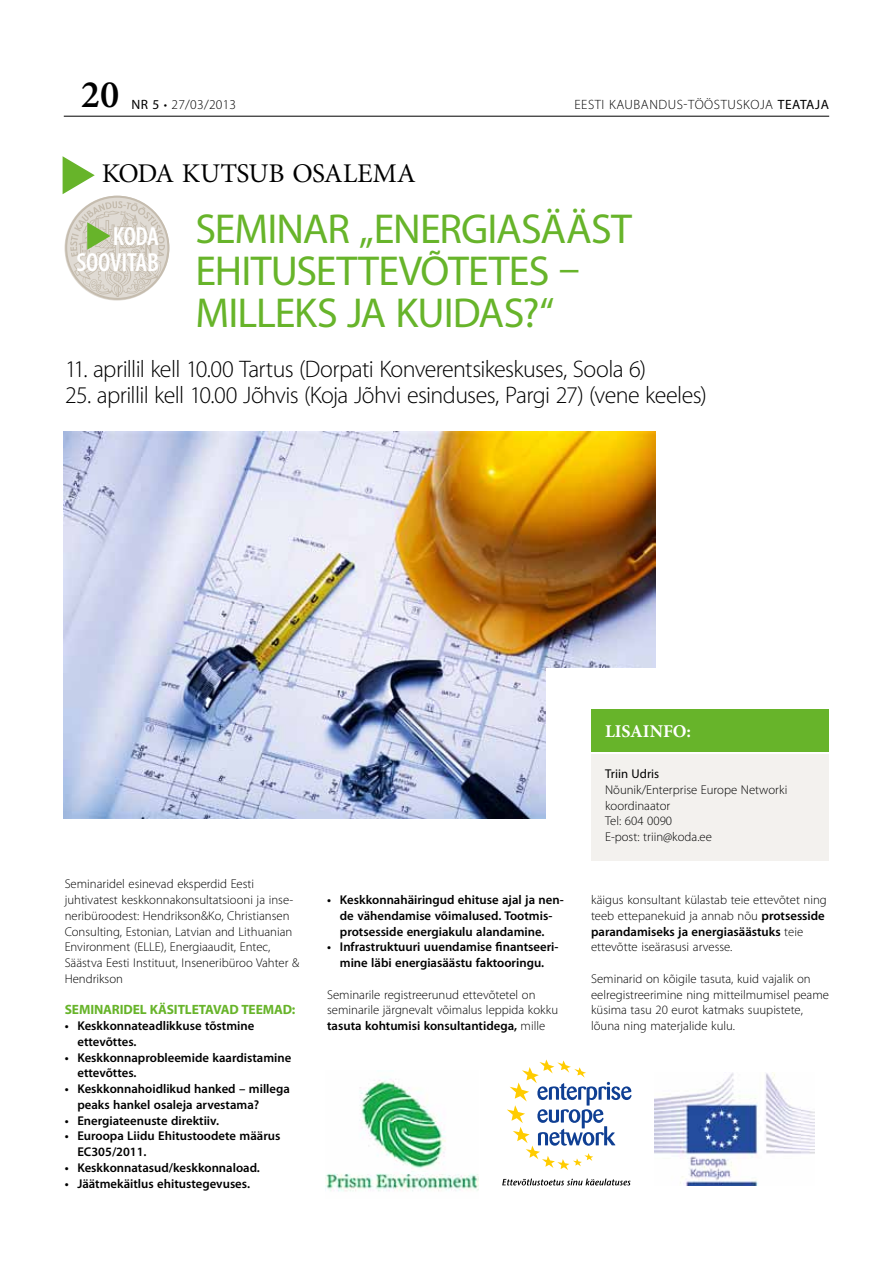
<style>
.page{position:relative;width:893px;height:1263px;background:#fff}
.page>*{position:absolute;margin:0;border:0;box-sizing:border-box;transform-origin:0 0}
.t1{font:42px/42px "Myriad Pro";letter-spacing:.055em;color:#67b42a}
.t2{font:600 39px "Minion Pro";color:#000}
.t3{font:27px "Minion Pro";letter-spacing:-.025em;color:#000}
.t4{font:600 condensed 26.25px/26.2px "Myriad Pro";letter-spacing:-.01em;color:#fff;text-align:right}
.t5{font:300 24px "Myriad Pro";letter-spacing:-.025em;color:#000}
.t6{font:700 18px "Minion Pro";color:#fff}
.t7{font:300 13.5px "Myriad Pro";letter-spacing:.04em;color:#000}
.t8{font:700 13.5px "Myriad Pro";letter-spacing:-.01em;color:#67b42a}
.t9{font:300 12.75px/15.8px "Myriad Pro";color:#000}
.t10{font:600 12.75px/15.8px "Myriad Pro";color:#000}
.t11{font:12.75px "Myriad Pro";color:#000}
.s1{font-weight:400}
.s2{font-weight:600}
</style>
<div class="page">
<svg style="left:63px;top:156px;width:106px;height:144px"></svg>
<svg style="left:507px;top:1059px;width:124px;height:111px"></svg>
<svg style="left:502px;top:1178px;width:129px;height:7px"></svg>
<img style="left:325px;top:1079px;width:154px;height:113px">
<img style="left:655px;top:1072px;width:160px;height:113px">
<img style="left:64px;top:432px;width:591px;height:387px">
<div style="left:546px;top:668px;width:303px;height:182px;background:#fff"></div>
<div style="left:591px;top:754px;width:238px;height:106px;background:#f3f1ee"></div>
<div style="left:591px;top:709px;width:238px;height:42px;background:#67b42a"></div>
<hr style="left:64px;top:116px;width:765px;height:1px;background:#000">
<h2 class="t2" style="left:81px;top:68px;width:40px">20</h2>
<p class="t7" style="left:131px;top:96px;width:106px"><span class="s1">NR 5</span> • 27/03/2013</p>
<p class="t7" style="left:574px;top:96px;width:256px">eesti kauban dus-tööstuskoja <span class="s1">TEATAJA</span></p>
<h3 class="t3" style="left:102px;top:157px;width:316px">KODA KUTSUB OSALEMA</h3>
<h3 class="t4" style="left:77px;top:224px;width:84px">KODA<br>SOOVITAB</h3>
<h1 class="t1" style="left:196px;top:207px;width:431px">SEMINAR „ENERGIASÄÄST<br>EH ITUSETTEVÕTETES –<br>MILLEKS</h1>
<h1 class="t1" style="left:347px;top:291px;width:209px">JA KUIDAS?“</h1>
<h3 class="t5" style="left:65px;top:354px;width:583px">11. aprillil kell 10.00 Tartus (Dorpati Konverentsikeskuses, Soola 6)</h3>
<h3 class="t5" style="left:65px;top:381px;width:643px">25. aprillil kell 10.00 Jõhvis (Koja Jõhvi esinduses, Pargi 27) (vene keeles)</h3>
<p class="t9" style="left:65px;top:876px;width:230px">Seminaridel esinevad eksperdid Eesti juhtivatest keskkonnakonsultatsiooni ja inse&shy;neribüroodest: Hendrikson&amp;Ko, Christiansen Consulting, Estonian, Latvian and Lithuanian Environment (ELLE</p>
<p class="t9" style="left:65px;top:939px;width:236px;text-indent:96px">), Energiaaudit, Entec,<br>Säästva Eesti I nstituut, I nseneribüroo Vahter &amp;<br>Hendrikson</p>
<p class="t8" style="left:65px;top:1001px;width:10px">SEM</p>
<p class="t8" style="left:90px;top:1001px;width:168px">INARIDEL KÄSITLETAVAD TEEM</p>
<p class="t8" style="left:274px;top:1001px;width:23px">AD:</p>
<p class="t10" style="left:77px;top:1018px;width:178px;text-indent:-13px">• Keskkonnateadlikkuse tõstmine ettevõttes.</p>
<p class="t10" style="left:77px;top:1049px;width:215px;text-indent:-13px">• Keskkonnaprobleemide kaardistamine ettevõttes.</p>
<p class="t10" style="left:77px;top:1081px;width:214px;text-indent:-13px">• Keskkonnahoidlikud hanked – millega peaks hankel osaleja arvestama?</p>
<p class="t10" style="left:65px;top:1112px;width:156px">• Energiateenuste direktiiv.</p>
<p class="t10" style="left:77px;top:1128px;width:205px;text-indent:-13px">• Euroopa Liidu Ehitustoodete määrus<br>EC305/2011.</p>
<p class="t10" style="left:65px;top:1159px;width:197px">• Keskkonnatasud/keskkonnaload.</p>
<p class="t10" style="left:65px;top:1175px;width:187px">• Jäätmekäitlus ehitustegevuses.</p>
<p class="t10" style="left:327px;top:892px;width:238px;text-align:center">• Keskkonnahäiringud ehituse ajal ja nen&shy;de vähendamise võimalused. Tootmis&shy;protsesside energiakulu alandamine.</p>
<p class="t10" style="left:327px;top:939px;width:233px;text-align:center">• I nfrastruktuuri uuendamise finantseeri&shy;mine läbi energiasäästu faktooringu.</p>
<p class="t9" style="left:327px;top:986px;width:233px">Seminarile registreerunud ettevõtetel on seminarile järgnevalt võimalus leppida kokku <span class="s2">tasuta kohtumisi konsultantidega,</span> mille</p>
<h3 class="t6" style="left:605px;top:718px;width:87px">LISAINFO:</h3>
<p class="t11" style="left:605px;top:766px;width:56px">TRIIN UDRIS</p>
<p class="t9" style="left:605px;top:782px;width:184px">Nõunik/Enterprise Europe Networki koordinaator<br>Tel: 604 0090<br>E-post: triin@koda.ee</p>
<p class="t9" style="left:591px;top:892px;width:237px">käigus konsultant külastab teie ettevõtet ning teeb ettepanekuid ja annab nõu <span class="s2">protsesside parandamiseks ja energiasäästuks</span> teie ettevõtte iseärasusi arvesse.</p>
<p class="t9" style="left:591px;top:971px;width:239px">Seminarid on kõigile tasuta, kuid vajalik on eelregistreerimine ning mitteilmumisel peame küsima tasu 20 eurot katmaks suupistete, lõuna ning materjalide kulu.</p>
</div>
